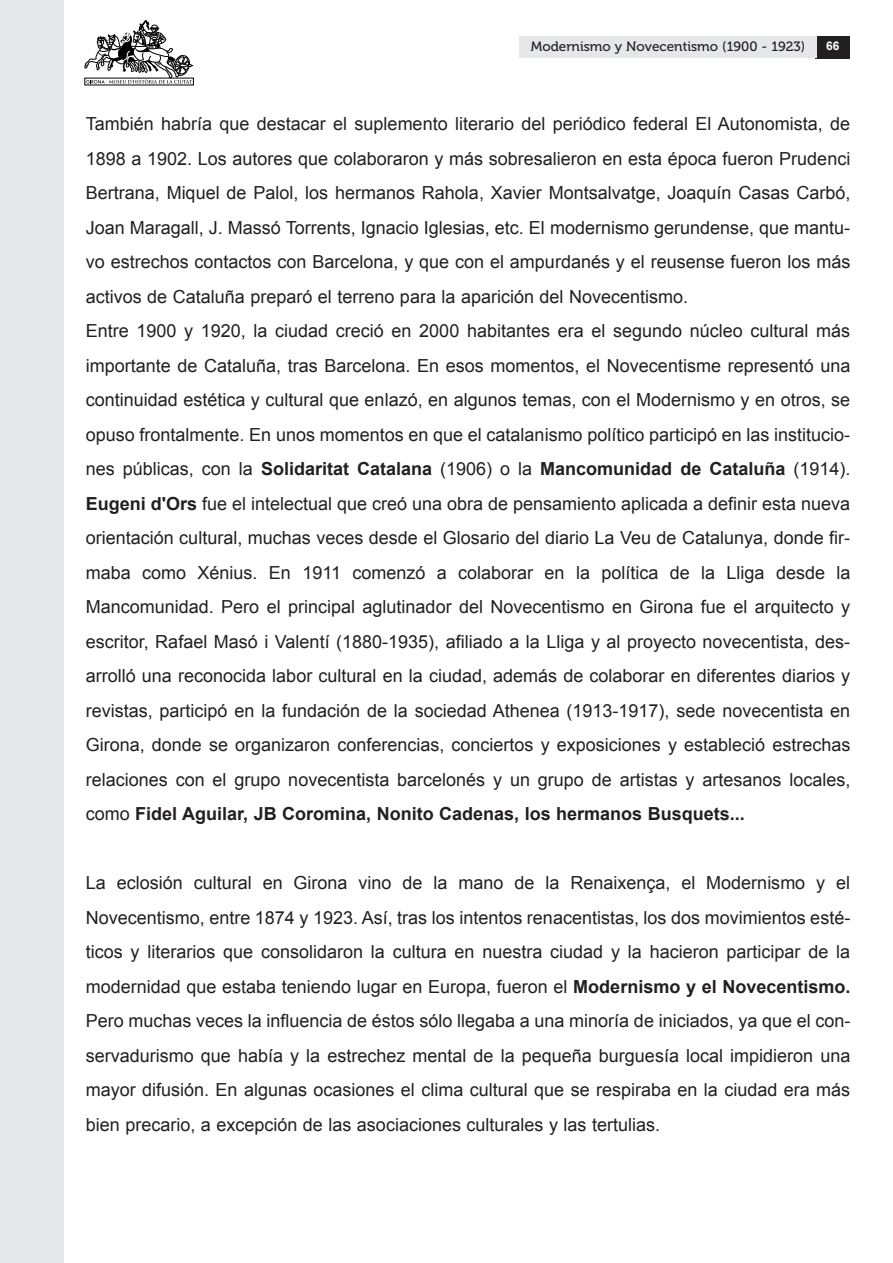
<style>
.page{position:relative;width:893px;height:1263px;background:#fff}
.page>*{position:absolute;margin:0;border:0;box-sizing:border-box;transform-origin:0 0}
.t1{font:18px/34.5px "Arial";color:#231f20}
.t2{font:13.5px "Museo 500";color:#231f20}
.t3{font:700 12px "Arial";color:#fff}
.s1{font-weight:700}
</style>
<div class="page">
<div style="left:815px;top:36px;width:35px;height:22px;background:#231f20"></div>
<div style="left:0;top:1px;width:64px;height:1262px;background:#e6e7e9"></div>
<div style="left:519px;top:36px;width:298px;height:22px;background:#e6e7e9"></div>
<svg style="left:85px;top:20px;width:108px;height:64px"></svg>
<p class="t2" style="left:531px;top:41px;width:276px">Modernismo y Novecentismo (1900 - 1923)</p>
<p class="t3" style="left:826px;top:39px;width:15px">66</p>
<p class="t1" style="left:86px;top:107px;width:766px">También habría que destacar el suplemento literario del periódico federal El Autonomista, de 1898 a 1902. Los autores que colaboraron y más sobresalieron en esta época fueron Prudenci Bertrana, Miquel de Palol, los hermanos Rahola, Xavier Montsalvatge, Joaquín Casas Carbó, Joan Maragall, J. Massó Torrents, Ignacio Iglesias, etc. El modernismo gerundense, que mantu&shy;vo estrechos contactos con Barcelona, y que con el ampurdanés y el reusense fueron los más activos de Cataluña preparó el terreno para la aparición del Novecentismo.<br>Entre 1900 y 1920, la ciudad creció en 2000 habitantes era el segundo núcleo cultural más importante de Cataluña, tras Barcelona. En esos momentos, el Novecentisme representó una continuidad estética y cultural que enlazó, en algunos temas, con el Modernismo y en otros, se opuso frontalmente. En unos momentos en que el catalanismo político participó en las institucio&shy;nes públicas, con la <span class="s1">solidaritat Catalana</span> (1906) o la <span class="s1">Mancomunidad de Cataluña</span> (1914).<br><span class="s1">Eugeni d'Ors</span> fue el intelectual que creó una obra de pensamiento aplicada a definir esta nueva orientación cultural, muchas veces desde el Glosario del diario La Veu de Catalunya, donde fir&shy;maba como Xénius. En 1911 comenzó a colaborar en la política de la Lliga desde la Mancomunidad. Pero el principal aglutinador del Novecentismo en Girona fue el arquitecto y escritor, Rafael Masó i Valentí (1880-1935), afiliado a la Lliga y al proyecto novecentista, des&shy;arrolló una reconocida labor cultural en la ciudad, además de colaborar en diferentes diarios y revistas, participó en la fundación de la sociedad Athenea (1913-1917), sede novecentista en Girona, donde se organizaron conferencias, conciertos y exposiciones y estableció estrechas relaciones con el grupo novecentista barcelonés y un grupo de artistas y artesanos locales, como <span class="s1">fidel Aguilar, Jb Coromina, nonito Cadenas, los hermanos busquets...</span></p>
<p class="t1" style="left:86px;top:866px;width:766px;text-align:justify">La eclosión cultural en Girona vino de la mano de la Renaixença, el Modernismo y el Novecentismo, entre 1874 y 1923. Así, tras los intentos renacentistas, los dos movimientos esté&shy;ticos y literarios que consolidaron la cultura en nuestra ciudad y la hacieron participar de la modernidad que estaba teniendo lugar en Europa, fueron el <span class="s1">Modernismo y el novecentismo.<br></span>Pero muchas veces la influencia de éstos sólo llegaba a una minoría de iniciados, ya que el con&shy;servadurismo que había y la estrechez mental de la pequeña burguesía local impidieron una mayor difusión. En algunas ocasiones el clima cultural que se respiraba en la ciudad era más bien precario, a excepción de las asociaciones culturales y las tertulias.</p>
</div>
